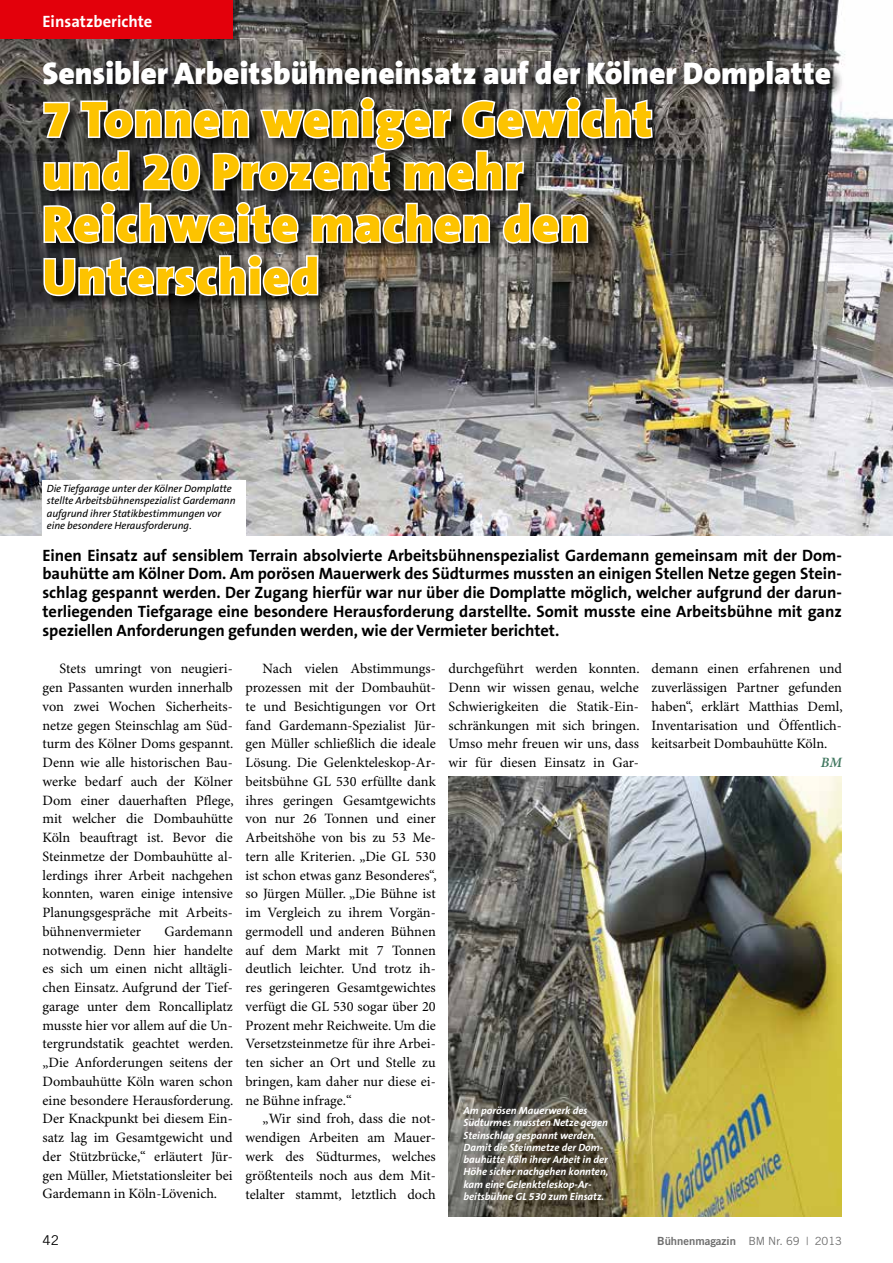
<style>
.page{position:relative;width:893px;height:1263px;background:#fff}
.page>*{position:absolute;margin:0;border:0;box-sizing:border-box;transform-origin:0 0}
.t1{font:900 51px/52.5px "The Sans B9";letter-spacing:.02em;color:#fdc300}
.t2{font:900 31.5px "The Sans B9";color:#fff}
.t3{font:700 16.5px/18.8px "The Sans B7";letter-spacing:-.005em;color:#000;text-align:justify}
.t4{font:700 16.5px "The Sans B7";color:#fff}
.t5{font:14.25px/18.8px "Minion Pro";color:#000;text-align:justify}
.t6{font:italic 600 14.25px "Minion Pro";color:#3f765e}
.t7{font:13.5px "Trade Gothic";color:#000}
.t8{font:11.25px "Trade Gothic Bold Two";color:#6e6e6e}
.t9{font:italic 700 10.5px/12.3px "The Sans B7";color:#fff}
.t10{font:italic 10.5px/12.3px "The Sans B5 Plain";letter-spacing:-.005em;color:#000}
.s1{font-family:"Trade Gothic"}
</style>
<div class="page">
<img style="left:0;top:0;width:893px;height:536px">
<div style="left:0;top:0;width:233px;height:39px;background:#e3000b"></div>
<div style="left:41px;top:58px;width:803px;height:252px;background:#000;opacity:.75"></div>
<svg style="left:42px;top:91px;width:613px;height:155px"></svg>
<svg style="left:42px;top:253px;width:278px;height:45px"></svg>
<img style="left:449px;top:776px;width:393px;height:440px">
<div style="left:43px;top:480px;width:203px;height:56px;background:#fff"></div>
<p class="t4" style="left:43px;top:13px;width:111px">Einsatzberichte</p>
<h2 class="t2" style="left:43px;top:56px;width:790px">Sensibler Arbeitsbühneneinsatz auf der Kölner Domplatte</h2>
<h1 class="t1" style="left:43px;top:95px;width:611px">7 Tonnen weniger Gewicht und 20 Prozent mehr<br>Reichweite machen den<br>Unterschied</h1>
<p class="t10" style="left:47px;top:483px;width:190px">Die Tiefgarage unter der Kölner Domplatte stellte Arbeitsbühnenspezialist Gardemann aufgrund ihrer Statikbestimmungen vor eine besondere Herausforderung.</p>
<p class="t3" style="left:43px;top:546px;width:801px">Einen Einsatz auf sensiblem Terrain absolvierte Arbeitsbühnenspezialist Gardemann gemeinsam mit der Dom&shy;bauhütte am Kölner Dom. Am porösen Mauerwerk des Südturmes mussten an einigen Stellen Netze gegen Stein&shy;schlag gespannt werden. Der Zugang hierfür war nur über die Domplatte möglich, welcher aufgrund der darun&shy;terliegenden Tiefgarage eine besondere Herausforderung darstellte. Somit musste eine Arbeitsbühne mit ganz speziellen Anforderungen gefunden werden, wie der Vermieter berichtet.</p>
<p class="t5" style="left:43px;top:660px;width:193px;text-indent:17px">Stets umringt von neugieri&shy;gen Passanten wurden innerhalb von zwei Wochen Sicherheits&shy;netze gegen Steinschlag am Süd&shy;turm des Kölner Doms gespannt.<br>Denn wie alle historischen Bau&shy;werke bedarf auch der Kölner Dom einer dauerhaften Pflege, mit welcher die Dombauhütte Köln beauftragt ist. Bevor die Steinmetze der Dombauhütte al&shy;lerdings ihrer Arbeit nachgehen konnten, waren einige intensive Planungsgespräche mit Arbeits&shy;bühnenvermieter</p>
<p class="t5" style="left:246px;top:660px;width:193px;text-indent:17px">Nach vielen Abstimmungs&shy;prozessen mit der Dombauhüt&shy;te und Besichtigungen vor Ort fand Gardemann-Spezialist Jür&shy;gen Müller schließlich die ideale Lösung. Die Gelenkteleskop-Ar&shy;beitsbühne GL 530 erfüllte dank ihres geringen Gesamtgewichts von nur 26 Tonnen und einer Arbeitshöhe von bis zu 53 Me&shy;tern alle Kriterien. „Die GL 530 ist schon etwas ganz Besonderes“, so Jürgen Müller. „Die Bühne ist im Vergleich zu ihrem Vorgän&shy;germodell und anderen Bühnen auf dem Markt mit 7 Tonnen deutlich leichter. Und trotz ih&shy;res geringeren Gesamtgewichtes verfügt die GL 530 sogar über 20<br>Prozent mehr Reichweite. Um die Versetzsteinmetze für ihre Arbei&shy;ten sicher an Ort und Stelle zu bringen, kam daher nur diese ei&shy;ne Bühne infrage.“</p>
<p class="t5" style="left:246px;top:1110px;width:192px;text-indent:17px">„Wir sind froh, dass die not&shy;wendigen Arbeiten am Mauer&shy;werk des Südturmes, welches größtenteils noch aus dem Mit&shy;telalter stammt, letztlich doch</p>
<p class="t5" style="left:449px;top:660px;width:193px">durchgeführt werden konnten.<br>Denn wir wissen genau, welche Schwierigkeiten die Statik-Ein&shy;schränkungen mit sich bringen.<br>Umso mehr freuen wir uns, dass wir für diesen Einsatz in Gar-</p>
<p class="t5" style="left:652px;top:660px;width:193px">demann einen erfahrenen und zuverlässigen Partner gefunden haben“, erklärt Matthias Deml, Inventarisation und Öffentlich&shy;keitsarbeit Dombauhütte Köln.</p>
<p class="t6" style="left:821px;top:754px;width:23px">BM</p>
<p class="t5" style="left:43px;top:922px;width:193px;text-indent:122px">Gardemann notwendig. Denn hier handelte es sich um einen nicht alltägli&shy;chen Einsatz. Aufgrund der Tief&shy;garage unter dem Roncalliplatz musste hier vor allem auf die Un&shy;tergrundstatik geachtet werden. „Die Anforderungen seitens der Dombauhütte Köln waren schon eine besondere Herausforderung.<br>Der Knackpunkt bei diesem Ein&shy;satz lag im Gesamtgewicht und der Stützbrücke,“ erläutert Jür&shy;gen Müller, Mietstationsleiter bei Gardemann in Köln-Lövenich.</p>
<p class="t9" style="left:463px;top:1104px;width:147px">Am porösen Mauerwerk des<br>Südturmes mussten Netze gegen<br>Steinschlag gespannt werden.<br>Damit die Steinmetze der Dom&shy;bauhütte Köln ihrer Arbeit in der<br>Höhe sicher nachgehen konnten, kam eine Gelenkteleskop-Ar&shy;beitsbühne GL 530 zum Einsatz.</p>
<p class="t7" style="left:43px;top:1232px;width:18px">42</p>
<p class="t8" style="left:657px;top:1234px;width:186px">Bühnenmagazin <span class="s1">BM Nr. 69 | 2013</span></p>
</div>
